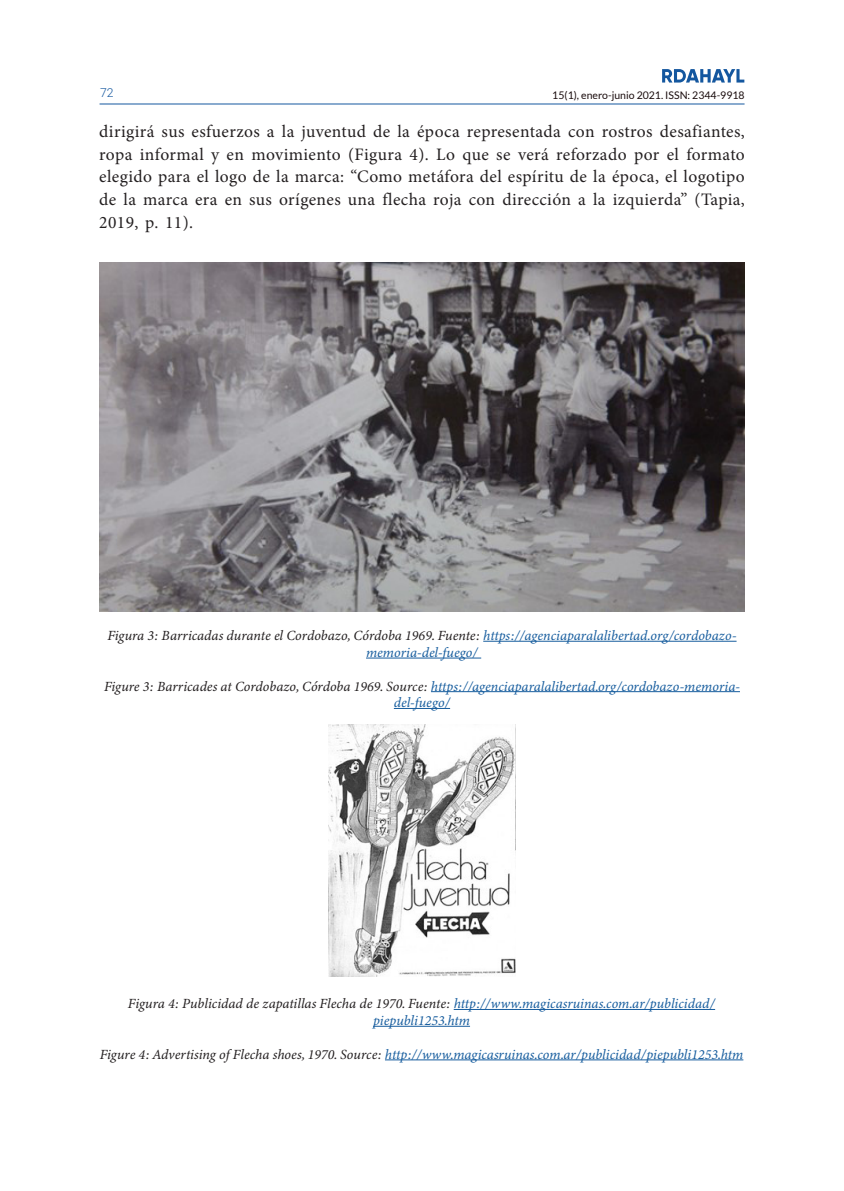
<style>
.page{position:relative;width:844px;height:1191px;background:#fff}
.page>*{position:absolute;margin:0;border:0;box-sizing:border-box;transform-origin:0 0}
.Cuerpo_de_texto{font:17.5px/22.8px "Minion Pro";letter-spacing:.025em;color:#231f20;text-align:justify}
.Texto_figuras_y_tabl{font:italic 14px/16.8px "Minion Variable Concept";color:#175d9e;text-align:center}
.t1{font:300 12.25px "Roboto";color:#14579f}
.t2{font:10.5px "Lato";color:#190b0c}
.s1{color:#231f20}
</style>
<div class="page">
<hr style="left:99px;top:104px;width:645px;height:1px;background:#14579f">
<svg style="left:662px;top:69px;width:82px;height:14px"></svg>
<hr style="left:483px;top:641px;width:253px;height:1px;background:#175d9e">
<hr style="left:366px;top:657px;width:115px;height:1px;background:#175d9e">
<hr style="left:431px;top:691px;width:308px;height:1px;background:#175d9e">
<hr style="left:394px;top:708px;width:56px;height:1px;background:#175d9e">
<hr style="left:453px;top:1009px;width:262px;height:1px;background:#175d9e">
<hr style="left:373px;top:1026px;width:97px;height:1px;background:#175d9e">
<hr style="left:385px;top:1059px;width:358px;height:1px;background:#175d9e">
<img style="left:99px;top:263px;width:645px;height:349px">
<img style="left:328px;top:724px;width:187px;height:252px">
<p class="t1" style="left:100px;top:84px;width:15px">72</p>
<p class="t2" style="left:552px;top:89px;width:194px">15(1), enero-junio 2021. ISSN: 2344-9918</p>
<p class="Cuerpo_de_texto" style="left:99px;top:120px;width:647px">dirigirá sus esfuerzos a la juventud de la época representada con rostros desafiantes, ropa informal y en movimiento (Figura 4). Lo que se verá reforzado por el formato elegido para el logo de la marca: “Como metáfora del espíritu de la época, el logotipo de la marca era en sus orígenes una flecha roja con dirección a la izquierda” (Tapia, 2019, p. 11).</p>
<p class="Texto_figuras_y_tabl" style="left:107px;top:627px;width:630px"><span class="s1">Figura 3: Barricadas durante el Cordobazo, Córdoba 1969. Fuente:</span> https://agenciaparalalibertad.org/cordobazo&shy;memoria-del-fuego/</p>
<p class="Texto_figuras_y_tabl" style="left:104px;top:677px;width:637px"><span class="s1">Figure 3: Barricades at Cordobazo, Córdoba 1969. Source:</span> https://agenciaparalalibertad.org/cordobazo-memoria&shy;del-fuego/</p>
<p class="Texto_figuras_y_tabl" style="left:128px;top:995px;width:588px"><span class="s1">Figura 4: Publicidad de zapatillas Flecha de 1970. Fuente:</span> http://www.magicasruinas.com.ar/publicidad/ piepubli1253.htm</p>
<p class="Texto_figuras_y_tabl" style="left:100px;top:1045px;width:645px"><span class="s1">Figure 4: Advertising of Flecha shoes, 1970. Source:</span> http://www.magicasruinas.com.ar/publicidad/piepubli1253.htm</p>
</div>
